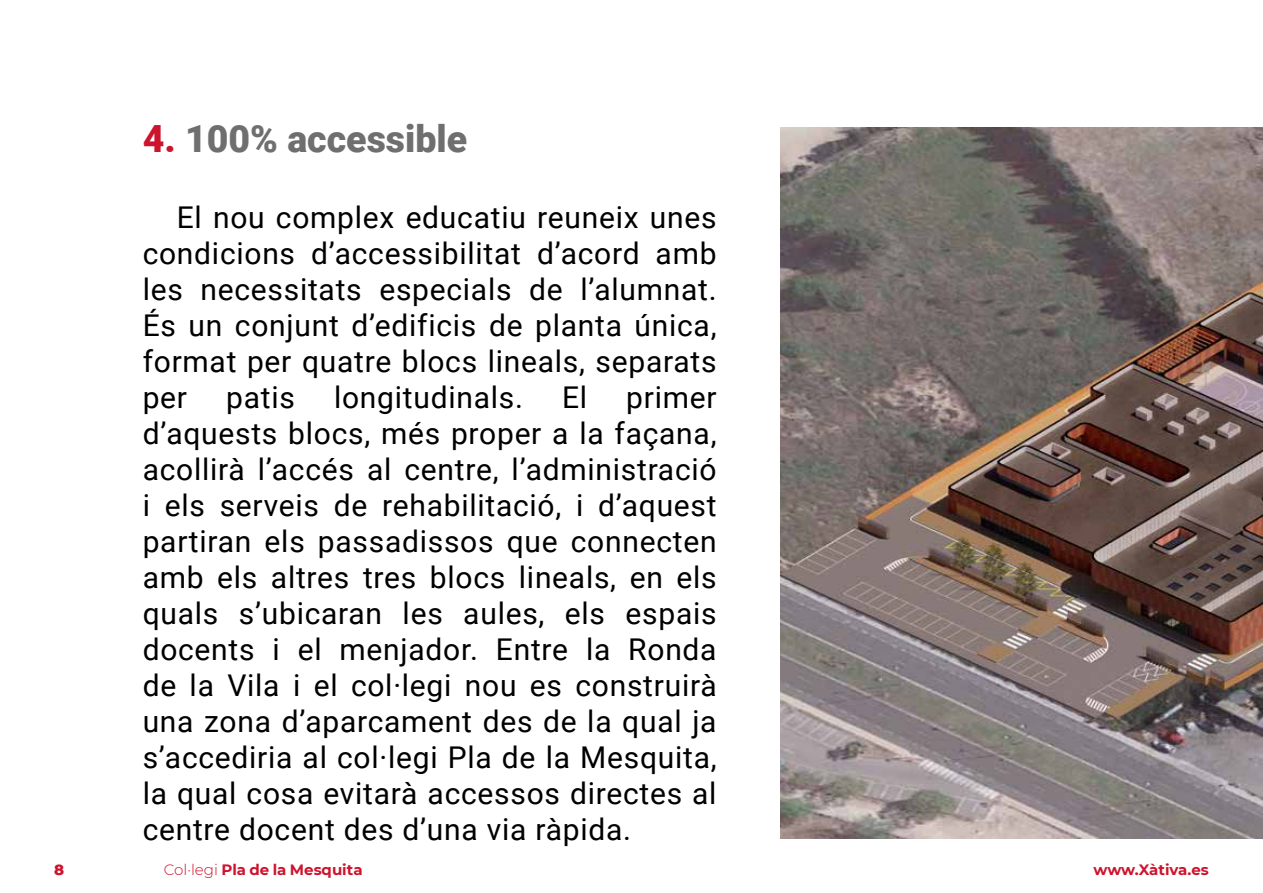
<style>
.page{position:relative;width:1263px;height:893px;background:#fff}
.page>*{position:absolute;margin:0;border:0;box-sizing:border-box;transform-origin:0 0}
.t1{font:900 37.5px "Roboto";color:#706f6f}
.t2{font:30px/36px "Roboto";letter-spacing:.025em;color:#000;text-align:justify}
.t3{font:700 15px "Montserrat";color:#ce132d}
.t4{font:800 15px "Montserrat";color:#ce132d}
.s1{color:#ce132d}
.s2{font-weight:300}
</style>
<div class="page">
<img style="left:780px;top:127px;width:483px;height:711px">
<p class="t1" style="left:143px;top:113px;width:326px"><span class="s1">4.</span> 100% accessible</p>
<p class="t2" style="left:143px;top:198px;width:575px;text-indent:34px">El nou complex educatiu reuneix unes condicions d’accessibilitat d’acord amb les necessitats especials de l’alumnat.<br>És un conjunt d’edificis de planta única, format per quatre blocs lineals, separats per</p>
<p class="t2" style="left:226px;top:378px;width:70px">patis</p>
<p class="t2" style="left:334px;top:378px;width:190px">longitudinals.</p>
<p class="t2" style="left:562px;top:378px;width:27px">El</p>
<p class="t2" style="left:143px;top:378px;width:575px;text-indent:483px">primer d’aquests blocs, més proper a la façana, acollirà l’accés al centre, l’administració i els serveis de rehabilitació, i d’aquest partiran els passadissos que connecten amb els altres tres blocs lineals, en els quals s’ubicaran les aules, els espais docents i el menjador. Entre la Ronda de la Vila i el col·legi nou es construirà una zona d’aparcament des de la qual ja s’accediria al col·legi Pla de la Mesquita, la qual cosa evitarà accessos directes al centre docent des d’una via ràpida.</p>
<p class="t4" style="left:54px;top:858px;width:12px">8</p>
<p class="t3" style="left:164px;top:859px;width:200px"><span class="s2">Col·legi</span> Pla de la Mesquita</p>
<p class="t3" style="left:1093px;top:858px;width:117px">www.Xàtiva.es</p>
</div>
